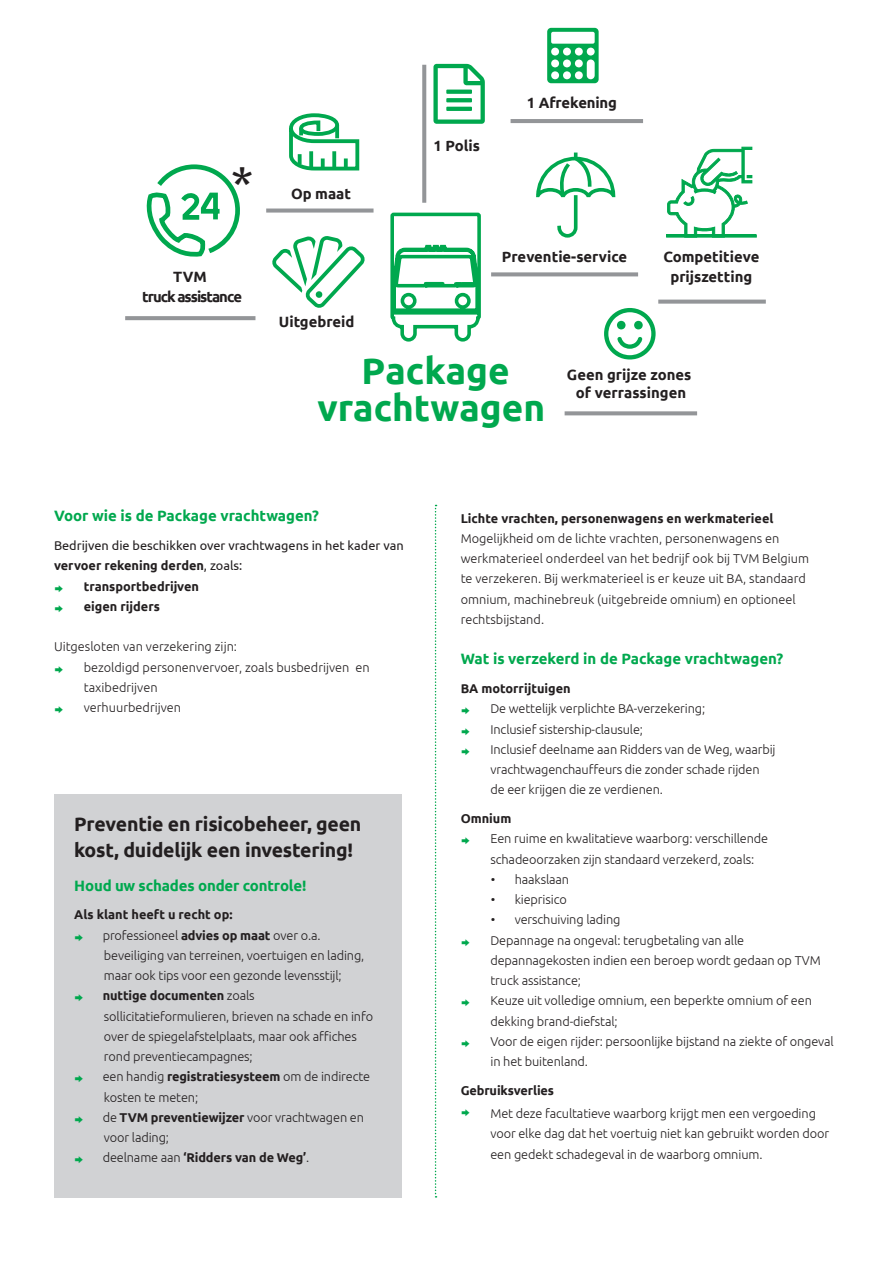
<style>
.page{position:relative;width:893px;height:1263px;background:#fff}
.page>*{position:absolute;margin:0;border:0;box-sizing:border-box;transform-origin:0 0}
.t1{font:47.7px "Ubuntu";color:#231f20}
.t2{font:700 36.9px/37px "Ubuntu";color:#00a84e;text-align:center}
.t3{font:700 19.5px/25.5px "Ubuntu";letter-spacing:-.01em;color:#231f20}
.t4{font:700 15px "Ubuntu";color:#00a84e}
.t5{font:700 14.85px/20.1px "Ubuntu";color:#231f20;text-align:center}
.t6{font:700 14.85px/20.1px "Ubuntu";letter-spacing:-.07em;color:#231f20;text-align:center}
.t7{font:300 12.75px/20.2px "Ubuntu";letter-spacing:-.01em;color:#231f20}
.t8{font:700 12.75px "Ubuntu";color:#231f20}
.t9{font:12.75px/20.2px "Ubuntu";color:#231f20}
.s1{font-weight:700}
.s2{font-family:"Entypo";font-size:21px;color:#00a84e}
.s3{font-family:"Entypo";font-weight:400;font-size:21px;color:#00a84e}
.s4{font-weight:300}
</style>
<div class="page">
<svg style="left:435px;top:505px;width:2px;height:692px"></svg>
<svg style="left:289px;top:113px;width:71px;height:58px"></svg>
<svg style="left:335px;top:125px;width:4px;height:13px"></svg>
<svg style="left:344px;top:158px;width:4px;height:11px"></svg>
<svg style="left:332px;top:151px;width:4px;height:18px"></svg>
<svg style="left:321px;top:158px;width:4px;height:11px"></svg>
<svg style="left:309px;top:151px;width:4px;height:18px"></svg>
<svg style="left:298px;top:154px;width:4px;height:10px"></svg>
<svg style="left:147px;top:164px;width:93px;height:93px"></svg>
<svg style="left:272px;top:236px;width:93px;height:72px"></svg>
<div style="left:666px;top:234px;width:91px;height:4px;border:1px solid #00a84e"></div>
<svg style="left:667px;top:146px;width:86px;height:92px"></svg>
<svg style="left:536px;top:154px;width:80px;height:84px"></svg>
<svg style="left:390px;top:213px;width:91px;height:129px"></svg>
<div style="left:266px;top:208px;width:108px;height:5px;background:#939598"></div>
<svg style="left:125px;top:316px;width:130px;height:4px"></svg>
<svg style="left:658px;top:300px;width:108px;height:4px"></svg>
<svg style="left:565px;top:411px;width:132px;height:4px"></svg>
<hr style="left:511px;top:119px;width:132px;height:4px;background:#939598">
<svg style="left:491px;top:272px;width:147px;height:4px"></svg>
<svg style="left:422px;top:65px;width:4px;height:138px"></svg>
<div style="left:54px;top:794px;width:348px;height:403px;background:#d1d2d4"></div>
<h1 class="t1" style="left:231px;top:154px;width:24px">*</h1>
<p class="t6" style="left:142px;top:266px;width:101px">TVM<br>truck assistance</p>
<p class="t5" style="left:291px;top:183px;width:62px">Op maat</p>
<p class="t5" style="left:279px;top:311px;width:77px">Uitgebreid</p>
<p class="t5" style="left:433px;top:136px;width:48px">1 Polis</p>
<p class="t5" style="left:527px;top:93px;width:91px">1 Afrekening</p>
<p class="t5" style="left:502px;top:247px;width:127px">Preventie-service</p>
<p class="t5" style="left:663px;top:246px;width:98px">Competitieve prijszetting</p>
<h2 class="t2" style="left:317px;top:352px;width:229px">Package vrachtwagen</h2>
<p class="t5" style="left:567px;top:365px;width:126px;line-height:17.9px">Geen grijze zones of verrassingen</p>
<p class="t4" style="left:54px;top:507px;width:267px">Voor wie is de Package vrachtwagen?</p>
<p class="t9" style="left:54px;top:535px;width:351px">Bedrijven die beschikken over vrachtwagens in het kader van <span class="s1">vervoer rekening derden</span>, zoals:<br><span class="s2">➡</span> <span class="s1">transportbedrijven<br></span><span class="s2">➡</span> <span class="s1">eigen rijders</span></p>
<p class="t7" style="left:54px;top:636px;width:185px">Uitgesloten van verzekering zijn:</p>
<p class="t7" style="left:54px;top:657px;width:317px"><span class="s3">➡</span> bezoldigd personenvervoer, zoals busbedrijven en</p>
<p class="t7" style="left:84px;top:677px;width:75px">taxibedrijven</p>
<p class="t7" style="left:54px;top:697px;width:129px"><span class="s3">➡</span> verhuurbedrijven</p>
<h3 class="t3" style="left:74px;top:811px;width:289px">Preventie en risicobeheer, geen kost, duidelijk een investering!</h3>
<p class="t4" style="left:74px;top:876px;width:234px">Houd uw schades onder controle!</p>
<p class="t8" style="left:74px;top:907px;width:160px">Als klant heeft u recht op:</p>
<p class="t7" style="left:74px;top:925px;width:248px"><span class="s3">➡</span> professioneel <span class="s1">advies op maat</span> over o.a.</p>
<p class="t7" style="left:104px;top:945px;width:262px">beveiliging van terreinen, voertuigen en lading,</p>
<p class="t7" style="left:104px;top:965px;width:239px">maar ook tips voor een gezonde levensstijl;</p>
<p class="t8" style="left:74px;top:988px;width:182px"><span class="s3">➡</span> nuttige documenten <span class="s4">zoals</span></p>
<p class="t7" style="left:104px;top:1006px;width:271px">sollicitatieformulieren, brieven na schade en info</p>
<p class="t7" style="left:104px;top:1026px;width:254px">over de spiegelafstelplaats, maar ook affiches</p>
<p class="t7" style="left:104px;top:1046px;width:150px">rond preventiecampagnes;</p>
<p class="t7" style="left:74px;top:1066px;width:298px"><span class="s3">➡</span> een handig <span class="s1">registratiesysteem</span> om de indirecte</p>
<p class="t7" style="left:104px;top:1087px;width:96px">kosten te meten;</p>
<p class="t7" style="left:74px;top:1107px;width:291px"><span class="s3">➡</span> de <span class="s1">TVM preventiewijzer</span> voor vrachtwagen en</p>
<p class="t7" style="left:104px;top:1127px;width:67px">voor lading;</p>
<p class="t8" style="left:74px;top:1150px;width:236px"><span class="s3">➡</span> <span class="s4">deelname aan</span> ‘Ridders van de Weg’<span class="s4">.</span></p>
<p class="t8" style="left:461px;top:510px;width:314px">Lichte vrachten, personenwagens en werkmaterieel</p>
<p class="t7" style="left:461px;top:528px;width:350px">Mogelijkheid om de lichte vrachten, personenwagens en werkmaterieel onderdeel van het bedrijf ook bij TVM Belgium te verzekeren. Bij werkmaterieel is er keuze uit BA, standaard omnium, machinebreuk (uitgebreide omnium) en optioneel rechtsbijstand.</p>
<p class="t4" style="left:461px;top:650px;width:324px">Wat is verzekerd in de Package vrachtwagen?</p>
<p class="t8" style="left:461px;top:681px;width:112px">BA motorrijtuigen</p>
<p class="t7" style="left:461px;top:698px;width:246px"><span class="s3">➡</span> De wettelijk verplichte BA-verzekering;</p>
<p class="t7" style="left:461px;top:719px;width:184px"><span class="s3">➡</span> Inclusief sistership-clausule;</p>
<p class="t7" style="left:461px;top:739px;width:316px"><span class="s3">➡</span> Inclusief deelname aan Ridders van de Weg, waarbij</p>
<p class="t7" style="left:490px;top:759px;width:271px">vrachtwagenchauffeurs die zonder schade rijden</p>
<p class="t7" style="left:490px;top:779px;width:174px">de eer krijgen die ze verdienen.</p>
<p class="t8" style="left:461px;top:811px;width:52px">Omnium</p>
<p class="t7" style="left:461px;top:828px;width:309px"><span class="s3">➡</span> Een ruime en kwalitatieve waarborg: verschillende</p>
<p class="t7" style="left:490px;top:849px;width:265px">schadeoorzaken zijn standaard verzekerd, zoals:</p>
<p class="t7" style="left:491px;top:869px;width:80px">• haakslaan</p>
<p class="t7" style="left:491px;top:889px;width:78px">• kieprisico</p>
<p class="t7" style="left:491px;top:909px;width:131px">• verschuiving lading</p>
<p class="t7" style="left:461px;top:930px;width:285px"><span class="s3">➡</span> Depannage na ongeval: terugbetaling van alle</p>
<p class="t7" style="left:490px;top:950px;width:332px">depannagekosten indien een beroep wordt gedaan op TVM</p>
<p class="t7" style="left:490px;top:970px;width:92px">truck assistance;</p>
<p class="t7" style="left:461px;top:990px;width:353px"><span class="s3">➡</span> Keuze uit volledige omnium, een beperkte omnium of een</p>
<p class="t7" style="left:490px;top:1011px;width:129px">dekking brand-diefstal;</p>
<p class="t7" style="left:461px;top:1031px;width:375px"><span class="s3">➡</span> Voor de eigen rijder: persoonlijke bijstand na ziekte of ongeval</p>
<p class="t7" style="left:490px;top:1051px;width:99px">in het buitenland.</p>
<p class="t7" style="left:461px;top:1078px;width:357px;line-height:23.2px"><span class="s1">Gebruiksverlies<br></span><span class="s3">➡</span> Met deze facultatieve waarborg krijgt men een vergoeding</p>
<p class="t7" style="left:490px;top:1123px;width:340px">voor elke dag dat het voertuig niet kan gebruikt worden door een gedekt schadegeval in de waarborg omnium.</p>
</div>
